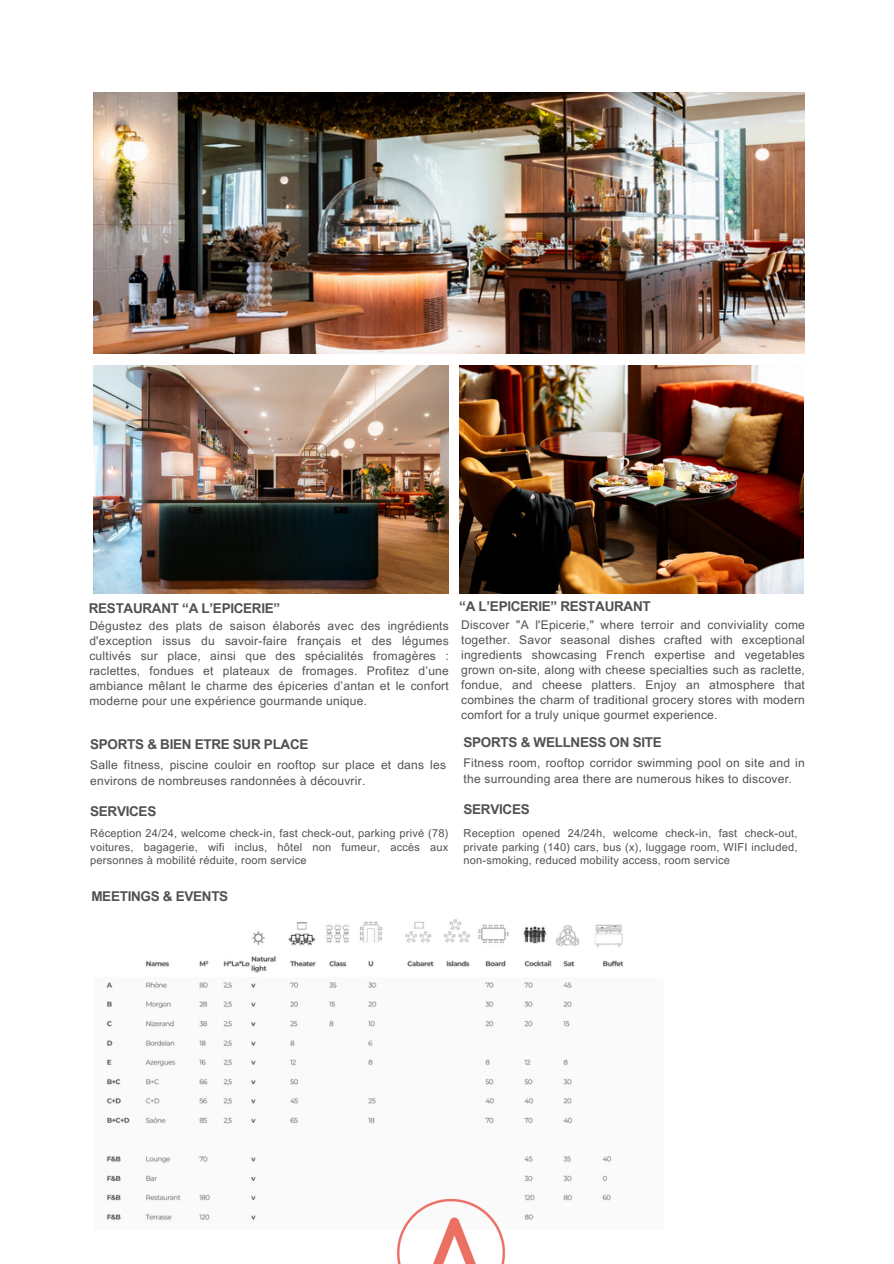
<style>
.page{position:relative;width:894px;height:1264px;background:#fff}
.page>*{position:absolute;margin:0;border:0;box-sizing:border-box;transform-origin:0 0}
.t1{font:700 13.5px "Arial MT Pro";letter-spacing:-.025em;color:#53514f}
.t2{font:12px/15px "Arial MT Pro";letter-spacing:.02em;color:#53514f}
.t3{font:10.95px/13.8px "Arial MT Pro";letter-spacing:.02em;color:#53514f;text-align:justify}
</style>
<div class="page">
<img style="left:459px;top:366px;width:344px;height:227px">
<img style="left:94px;top:366px;width:354px;height:227px">
<img style="left:94px;top:93px;width:710px;height:261px">
<img style="left:106px;top:919px;width:518px;height:301px">
<img style="left:391px;top:1194px;width:119px;height:69px">
<p class="t1" style="left:89px;top:602px;width:193px">RESTAURANT “A L’EPICERIE”</p>
<h1 class="t1" style="left:459px;top:601px;width:193px">“A L’EPICERIE” RESTAURANT</h1>
<h1 class="t2" style="left:89px;top:619px;width:361px;text-align:justify">Dégustez des plats de saison élaborés avec des ingrédients d'exception issus du savoir-faire français et des légumes cultivés sur place, ainsi que des spécialités fromagères : raclettes, fondues et plateaux de fromages. Profitez d’une ambiance mêlant le charme des épiceries d’antan et le confort moderne pour une expérience gourmande unique.</h1>
<p class="t2" style="left:461px;top:619px;width:345px;text-align:justify">Discover "A l'Epicerie," where terroir and conviviality come together. Savor seasonal dishes crafted with exceptional ingredients showcasing French expertise and vegetables grown on-site, along with cheese specialties such as raclette, fondue, and cheese platters. Enjoy an atmosphere that combines the charm of traditional grocery stores with modern comfort for a truly unique gourmet experience.</p>
<h1 class="t1" style="left:90px;top:739px;width:220px">SPORTS &amp; BIEN ETRE SUR PLACE</h1>
<p class="t1" style="left:463px;top:737px;width:200px">SPORTS &amp; WELLNESS ON SITE</p>
<p class="t2" style="left:90px;top:758px;width:357px;line-height:16px">Salle fitness, piscine couloir en rooftop sur place et dans les environs de nombreuses randonnées à découvrir.</p>
<p class="t2" style="left:463px;top:756px;width:343px;line-height:16px">Fitness room, rooftop corridor swimming pool on site and in the surrounding area there are numerous hikes to discover.</p>
<p class="t1" style="left:90px;top:806px;width:68px">SERVICES</p>
<h1 class="t1" style="left:463px;top:803px;width:68px">SERVICES</h1>
<p class="t3" style="left:90px;top:827px;width:359px">Réception 24/24, welcome check-in, fast check-out, parking privé (78) voitures, bagagerie, wifi inclus, hôtel non fumeur, accès aux personnes à mobilité réduite, room service</p>
<p class="t1" style="left:91px;top:891px;width:138px">MEETINGS &amp; EVENTS</p>
<h1 class="t3" style="left:463px;top:827px;width:335px">Reception opened 24/24h, welcome check-in, fast check-out, private parking (140) cars, bus (x), luggage room, WIFI included, non-smoking, reduced mobility access, room service</h1>
</div>
